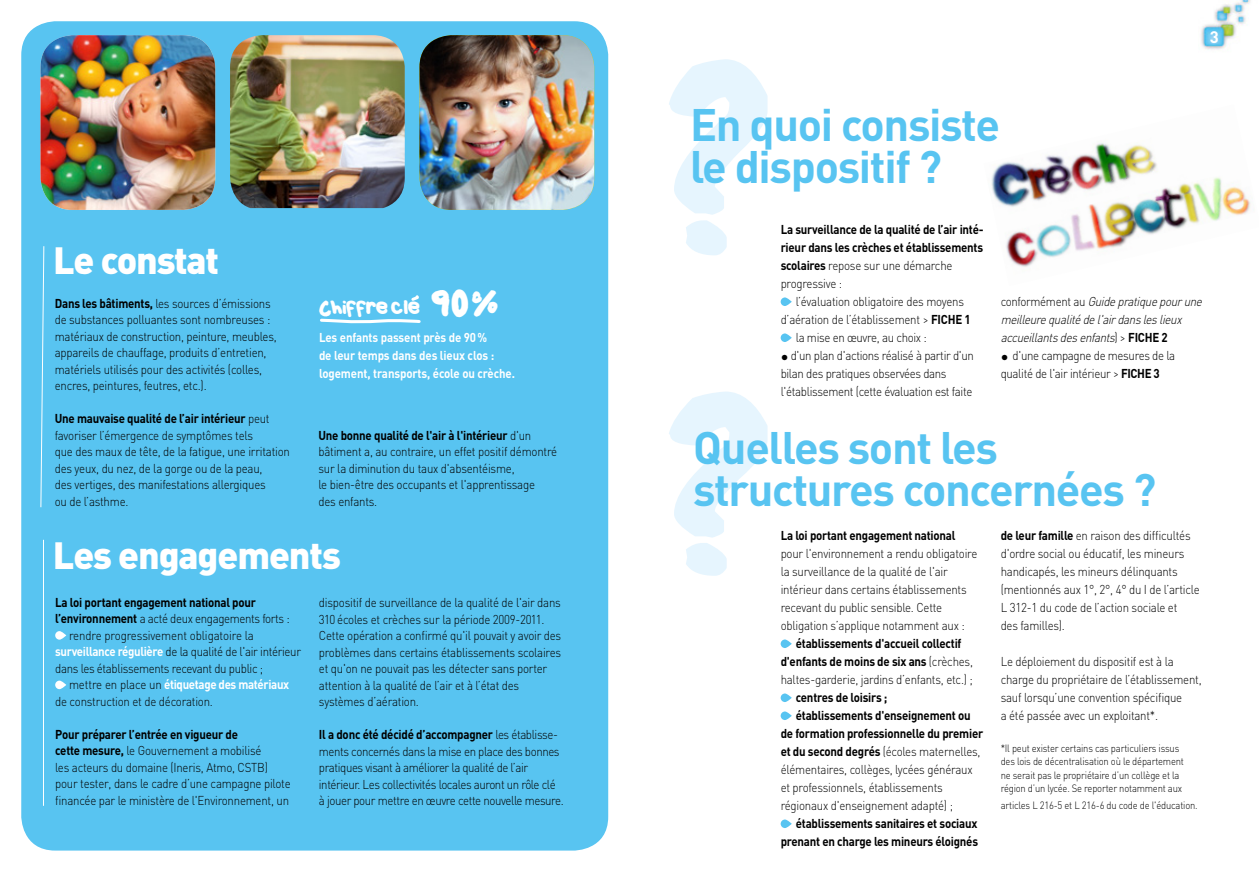
<style>
.page{position:relative;width:1259px;height:893px;background:#fff}
.page>*{position:absolute;margin:0;border:0;box-sizing:border-box;transform-origin:0 0}
.t1{font:700 45px/42px "DIN";letter-spacing:-.03em;color:#58c4f1}
.t2{font:900 37.5px "DIN";letter-spacing:-.03em;color:#fff}
.t3{font:700 16.5px "DIN";color:#fff}
.t4{font:15px "Culia";color:#fff}
.t5{font:300 12.75px/16.5px "DIN";letter-spacing:-.02em;color:#000;scale:.9 1}
.t6{font:700 12.75px/18px "DIN";letter-spacing:-.02em;color:#000;text-align:center;scale:.9 1}
.t7{font:italic 300 12.75px/18px "DIN";color:#000;scale:.9 1}
.t8{font:700 12.75px/18px "DIN";letter-spacing:-.01em;color:#fff;scale:.9 1}
.t9{font:700 12.75px "DIN";letter-spacing:-.03em;color:#fff;scale:.9 1}
.t10{font:300 10.5px/13.5px "DIN";letter-spacing:-.02em;color:#000;scale:.9 1}
.s1{font-weight:700}
.s2{font-size:26.25px}
.s3{font-weight:700;color:#fff}
.s4{font-weight:300;color:#000}
.s5{font-weight:900;font-size:16.5px}
.s6{font-style:normal}
.s7{font-weight:700;font-style:normal}
.s8{font-weight:300}
</style>
<div class="page">
<div style="left:21px;top:21px;width:587px;height:830px;background:#58c4f1;border-radius:34px"></div>
<img style="left:419px;top:35px;width:175px;height:175px">
<img style="left:230px;top:35px;width:175px;height:173px">
<img style="left:40px;top:35px;width:175px;height:175px">
<img style="left:1201px;top:0;width:49px;height:50px">
<svg style="left:669px;top:59px;width:98px;height:196px"></svg>
<svg style="left:669px;top:392px;width:98px;height:184px"></svg>
<svg style="left:780px;top:297px;width:12px;height:9px"></svg>
<svg style="left:780px;top:333px;width:12px;height:9px"></svg>
<svg style="left:780px;top:639px;width:12px;height:9px"></svg>
<svg style="left:780px;top:693px;width:12px;height:9px"></svg>
<svg style="left:780px;top:711px;width:12px;height:9px"></svg>
<svg style="left:780px;top:819px;width:12px;height:9px"></svg>
<svg style="left:40px;top:246px;width:5px;height:262px"></svg>
<hr style="left:43px;top:540px;width:1px;height:266px;background:#fff">
<svg style="left:55px;top:631px;width:11px;height:9px"></svg>
<svg style="left:55px;top:681px;width:11px;height:8px"></svg>
<svg style="left:411px;top:295px;width:8px;height:6px"></svg>
<svg style="left:320px;top:318px;width:101px;height:6px"></svg>
<img style="left:991px;top:143px;width:263px;height:124px">
<h2 class="t2" style="left:53px;top:236px;width:167px">Le constat</h2>
<p class="t5" style="left:55px;top:295px;width:248px"><span class="s1">Dans les bâtiments,</span> les sources d’émissions de substances polluantes sont nombreuses : matériaux de construction, peinture, meubles, appareils de chauffage, produits d’entretien, matériels utilisés pour des activités (colles, encres, peintures, feutres, etc.).</p>
<p class="t5" style="left:55px;top:410px;width:263px"><span class="s1">Une mauvaise qualité de l’air intérieur</span> peut favoriser l’émergence de symptômes tels<br>que des maux de tête, de la fatigue, une irritation des yeux, du nez, de la gorge ou de la peau,<br>des vertiges, des manifestations allergiques<br>ou de l’asthme.</p>
<p class="t4" style="left:319px;top:300px;width:180px">Chiffre cle <span class="s2">90%</span></p>
<p class="t8" style="left:319px;top:328px;width:219px">Les enfants passent près de 90%<br>de leur temps dans des lieux clos : logement, transports, école ou crèche.</p>
<p class="t5" style="left:318px;top:427px;width:267px"><span class="s1">Une bonne qualité de l'air à l'intérieur</span> d'un bâtiment a, au contraire, un effet positif démontré sur la diminution du taux d'absentéisme,<br>le bien-être des occupants et l'apprentissage<br>des enfants.</p>
<h2 class="t2" style="left:53px;top:531px;width:289px">Les engagements</h2>
<p class="t6" style="left:55px;top:592px;width:225px">La loi portant engagement national pour</p>
<p class="t5" style="left:55px;top:610px;width:262px"><span class="s1">l’environnement</span> a acté deux engagements forts :</p>
<p class="t5" style="left:69px;top:627px;width:207px">rendre progressivement obligatoire la</p>
<p class="t5" style="left:55px;top:643px;width:275px"><span class="s3">surveillance régulière</span> de la qualité de l'air intérieur</p>
<p class="t5" style="left:55px;top:660px;width:233px">dans les établissements recevant du public ;</p>
<p class="t9" style="left:69px;top:676px;width:246px"><span class="s4">mettre en place un</span> étiquetage des matériaux</p>
<p class="t5" style="left:55px;top:693px;width:177px">de construction et de décoration.</p>
<p class="t5" style="left:55px;top:726px;width:263px"><span class="s1">Pour préparer l’entrée en vigueur de<br>cette mesure,</span> le Gouvernement a mobilisé<br>les acteurs du domaine (Ineris, Atmo, CSTB) pour tester, dans le cadre d’une campagne pilote financée par le ministère de l'Environnement, un</p>
<p class="t5" style="left:319px;top:594px;width:271px">dispositif de surveillance de la qualité de l'air dans 310 écoles et crèches sur la période 2009-2011.<br>Cette opération a confirmé qu'il pouvait y avoir des problèmes dans certains établissements scolaires et qu'on ne pouvait pas les détecter sans porter attention à la qualité de l’air et à l’état des systèmes d’aération.</p>
<p class="t5" style="left:319px;top:726px;width:274px"><span class="s1">Il a donc été décidé d’accompagner</span> les établisse&shy;ments concernés dans la mise en place des bonnes pratiques visant à améliorer la qualité de l’air intérieur. Les collectivités locales auront un rôle clé à jouer pour mettre en œuvre cette nouvelle mesure.</p>
<p class="t3" style="left:1210px;top:26px;width:10px">3</p>
<h1 class="t1" style="left:690px;top:102px;width:311px">En quoi consiste le dispositif ?</h1>
<p class="t6" style="left:780px;top:220px;width:227px">La surveillance de la qualité de l’air inté-</p>
<p class="t6" style="left:780px;top:238px;width:226px">rieur dans les crèches et établissements</p>
<p class="t5" style="left:780px;top:257px;width:192px"><span class="s1">scolaires</span> repose sur une démarche</p>
<p class="t5" style="left:780px;top:275px;width:70px">progressive :</p>
<p class="t5" style="left:796px;top:293px;width:188px">l’évaluation obligatoire des moyens</p>
<p class="t5" style="left:780px;top:311px;width:213px">d’aération de l’établissement &gt; <span class="s1">FICHE 1</span></p>
<p class="t5" style="left:796px;top:329px;width:147px">la mise en œuvre, au choix :</p>
<p class="t5" style="left:780px;top:346px;width:216px;line-height:18px"><span class="s5">•</span> d'un plan d'actions réalisé à partir d'un bilan des pratiques observées dans l'établissement (cette évaluation est faite</p>
<p class="t7" style="left:1000px;top:292px;width:229px"><span class="s6">co n fo rm é m e n t a u</span> Guidepratiquepourune meilleurequalitédel'airdansleslieux accueillantsdesenfants<span class="s6">) &gt;</span> <span class="s7">F I C H E 2</span></p>
<p class="t5" style="left:1000px;top:346px;width:195px;line-height:18px"><span class="s5">•</span> d'une campagne de mesures de la qualité de l'air intérieur &gt; <span class="s1">FICHE 3</span></p>
<h1 class="t1" style="left:693px;top:424px;width:465px">Quelles sont les structures concernées ?</h1>
<p class="t6" style="left:780px;top:526px;width:196px">La loi portant engagement national</p>
<p class="t5" style="left:780px;top:544px;width:220px;line-height:18px">pour l'environnement a rendu obligatoire la surveillance de la qualité de l'air intérieur dans certains établissements recevant du public sensible. Cette obligation s’applique notamment aux :</p>
<p class="t6" style="left:780px;top:634px;width:215px">établissements d'accueil collectif d'enfants de moins de six ans <span class="s8">(crèches, haltes-garderie, jardins d’enfants, etc.) ;</span></p>
<p class="t6" style="left:796px;top:688px;width:103px">centres de loisirs ;</p>
<p class="t6" style="left:796px;top:706px;width:196px">établissements d'enseignement ou</p>
<p class="t6" style="left:780px;top:724px;width:227px">de formation professionnelle du premier</p>
<p class="t5" style="left:780px;top:743px;width:223px"><span class="s1">et du second degrés</span> (écoles maternelles,</p>
<p class="t5" style="left:780px;top:761px;width:215px">élémentaires, collèges, lycées généraux</p>
<p class="t5" style="left:780px;top:779px;width:182px">et professionnels, établissements</p>
<p class="t5" style="left:780px;top:797px;width:193px">régionaux d'enseignement adapté) ;</p>
<p class="t6" style="left:780px;top:814px;width:221px;text-align:right">établissements sanitaires et sociaux prenant en charge les mineurs éloignés</p>
<p class="t5" style="left:1000px;top:526px;width:223px;line-height:18px"><span class="s1">de leur famille</span> en raison des difficultés d'ordre social ou éducatif, les mineurs handicapés, les mineurs délinquants (mentionnés aux 1°, 2°, 4° du I de l’article L 312-1 du code de l’action sociale et<br>des familles).</p>
<p class="t5" style="left:1000px;top:652px;width:225px;line-height:18px">Le déploiement du dispositif est à la charge du propriétaire de l’établissement, sauf lorsqu’une convention spécifique<br>a été passée avec un exploitant*.</p>
<p class="t10" style="left:1000px;top:741px;width:205px">*Il peut exister certains cas particuliers issus des lois de décentralisation où le département ne serait pas le propriétaire d’un collège et la région d’un lycée. Se reporter notamment aux</p>
<p class="t10" style="left:1000px;top:798px;width:220px">articles L 216-5 et L 216-6 du code de l'éducation.</p>
</div>
